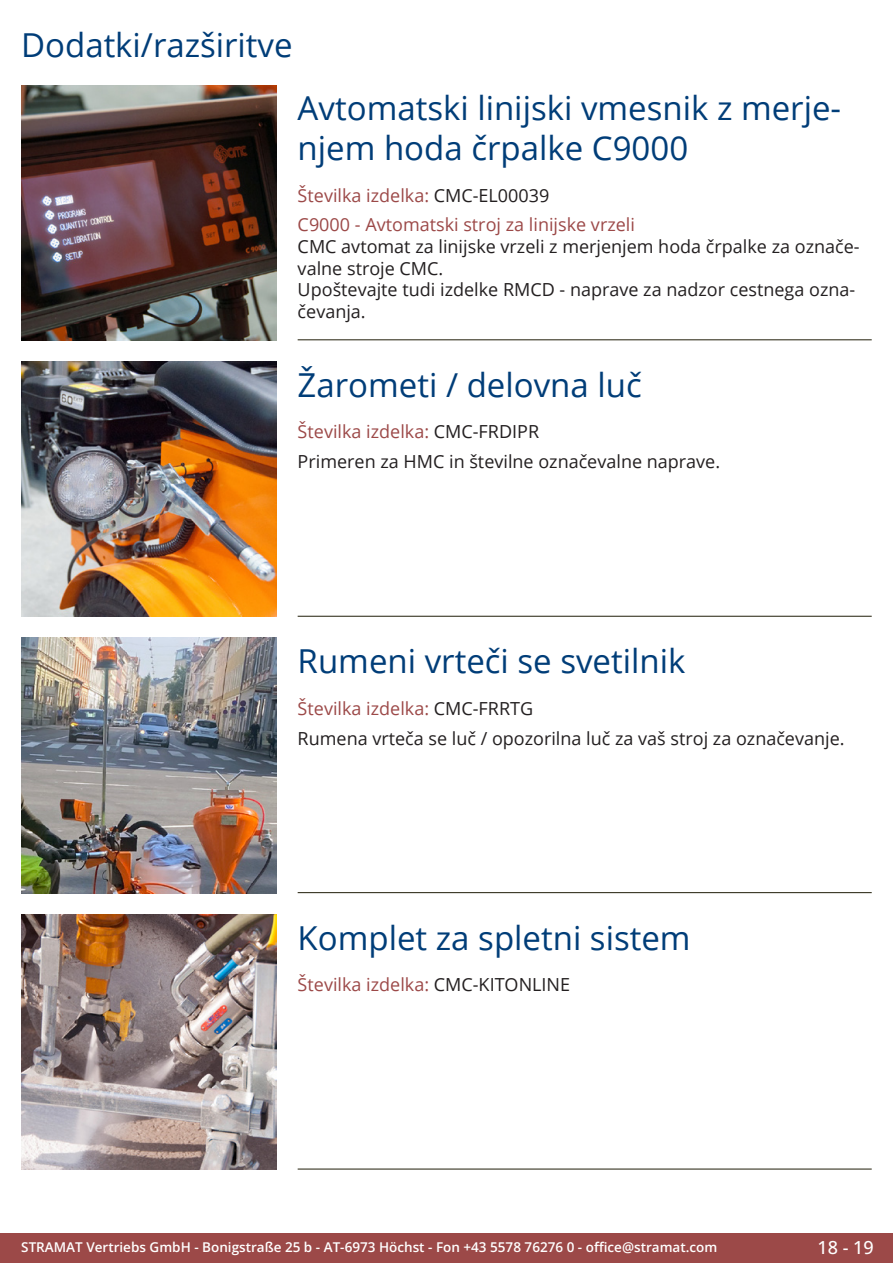
<style>
.page{position:relative;width:893px;height:1263px;background:#fff}
.page>*{position:absolute;margin:0;border:0;box-sizing:border-box;transform-origin:0 0}
.Produkttitel{font:33px/39.6px "Open Sans";color:#003d78}
.RastTitel{font:33px "Open Sans";color:#003d78}
.Beschreibung_Text{font:18px/21.6px "Open Sans";color:#231f20}
.TechDaten_Überschrif{font:18px "Open Sans";color:#9c4948}
.t1{font:500 18px "Open Sans";color:#fff}
.t2{font:600 13.5px "Open Sans";color:#fff}
.s1{color:#231f20}
.s2{color:#9c4948}
</style>
<div class="page">
<div style="left:0;top:1233px;width:893px;height:30px;background:#9c4948"></div>
<hr style="left:298px;top:340px;width:574px;height:1px;background:#201d08">
<hr style="left:298px;top:616px;width:574px;height:1px;background:#201d08">
<hr style="left:298px;top:892px;width:574px;height:1px;background:#201d08">
<hr style="left:298px;top:1169px;width:574px;height:1px;background:#201d08">
<img style="left:21px;top:85px;width:255px;height:255px">
<img style="left:21px;top:361px;width:255px;height:256px">
<img style="left:21px;top:638px;width:255px;height:255px">
<img style="left:21px;top:914px;width:255px;height:255px">
<p class="RastTitel" style="left:21px;top:22px;width:273px">Dodatki/razširitve</p>
<p class="Produkttitel" style="left:298px;top:88px;width:542px">Avtomatski linijski vmesnik z merje&shy;njem hoda črpalke C9000</p>
<p class="TechDaten_Überschrif" style="left:298px;top:183px;width:253px">Številka izdelka: <span class="s1">CMC-EL00039</span></p>
<p class="Beschreibung_Text" style="left:298px;top:214px;width:562px"><span class="s2">C9000 - Avtomatski stroj za linijske vrzeli<br></span>CMC avtomat za linijske vrzeli z merjenjem hoda črpalke za označe&shy;valne stroje CMC.<br>Upoštevajte tudi izdelke RMCD - naprave za nadzor cestnega ozna&shy;čevanja.</p>
<p class="Produkttitel" style="left:298px;top:364px;width:346px">Žarometi / delovna luč</p>
<p class="TechDaten_Überschrif" style="left:298px;top:420px;width:243px">Številka izdelka: <span class="s1">CMC-FRDIPR</span></p>
<p class="Beschreibung_Text" style="left:298px;top:450px;width:424px">Primeren za HMC in številne označevalne naprave.</p>
<p class="Produkttitel" style="left:298px;top:640px;width:389px">Rumeni vrteči se svetilnik</p>
<p class="TechDaten_Überschrif" style="left:298px;top:696px;width:237px">Številka izdelka: <span class="s1">CMC-FRRTG</span></p>
<p class="Beschreibung_Text" style="left:298px;top:727px;width:548px">Rumena vrteča se luč / opozorilna luč za vaš stroj za označevanje.</p>
<p class="Produkttitel" style="left:298px;top:917px;width:394px">Komplet za spletni sistem</p>
<p class="TechDaten_Überschrif" style="left:298px;top:972px;width:274px">Številka izdelka: <span class="s1">CMC-KITONLINE</span></p>
<p class="t2" style="left:21px;top:1238px;width:698px">STRAMAT Vertriebs GmbH - Bonigstraße 25 b - AT-6973 Höchst - Fon +43 5578 76276 0 - office@stramat.com</p>
<p class="t1" style="left:817px;top:1234px;width:58px">18 - 19</p>
</div>
